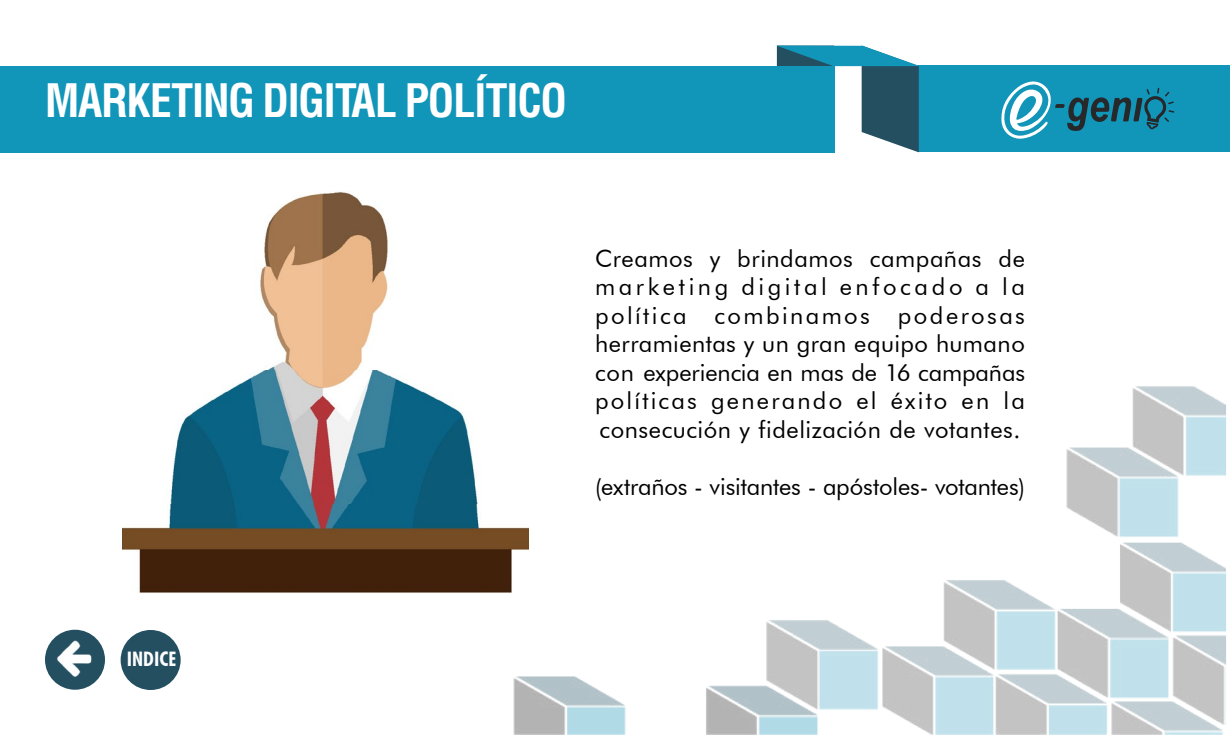
<style>
.page{position:relative;width:1230px;height:735px;background:#fff}
.page>*{position:absolute;margin:0;border:0;box-sizing:border-box;transform-origin:0 0}
.t1{font:700 condensed 45px "Helvetica";letter-spacing:-.01em;color:#fff}
.t2{font:23.75px/28.5px "Futura BT";letter-spacing:.015em;color:#000;text-align:justify}
.t3{font:23.75px "Futura BT";letter-spacing:-.005em;color:#000}
.t4{font:700 condensed 20px "Futura BT";color:#fff}
</style>
<div class="page">
<img style="left:239px;top:45px;width:991px;height:690px">
<div style="left:918px;top:66px;width:312px;height:86px;background:#1195b9"></div>
<div style="left:0;top:66px;width:834px;height:87px;background:#1195b9"></div>
<svg style="left:776px;top:46px;width:144px;height:106px"></svg>
<svg style="left:1001px;top:81px;width:173px;height:58px"></svg>
<div style="left:45px;top:630px;width:60px;height:60px;background:#234f61;border-radius:50%"></div>
<img style="left:57px;top:641px;width:35px;height:36px">
<div style="left:121px;top:630px;width:60px;height:60px;background:#234f61;border-radius:50%"></div>
<img style="left:122px;top:503px;width:407px;height:89px">
<img style="left:170px;top:369px;width:319px;height:134px">
<img style="left:244px;top:191px;width:164px;height:179px">
<h1 class="t1" style="left:45px;top:74px;width:523px">MARKETING DIGITAL POLÍTICO</h1>
<p class="t2" style="left:595px;top:244px;width:432px">Creamos y brindamos campañas de marketing digital enfocado a la política combinamos poderosas herramientas y un gran equipo humano con experiencia en mas de 16 campañas políticas generando el éxito en la consecución y fidelización de votantes.</p>
<p class="t3" style="left:595px;top:472px;width:431px">(extraños - visitantes - apóstoles- votantes)</p>
<p class="t4" style="left:127px;top:647px;width:51px">INDICE</p>
</div>
